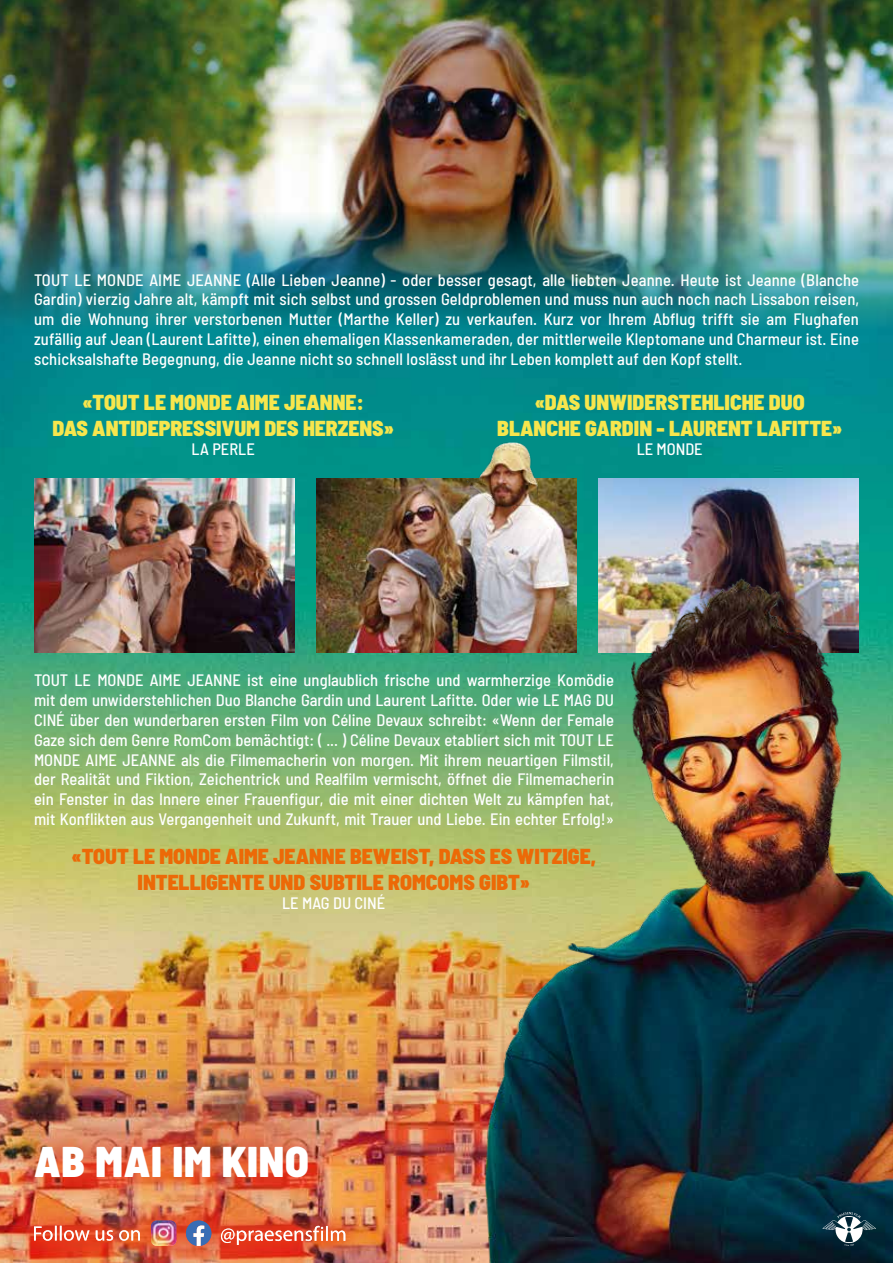
<style>
.page{position:relative;width:893px;height:1263px;background:#fff}
.page>*{position:absolute;margin:0;border:0;box-sizing:border-box;transform-origin:0 0}
.t1{font:900 semi-condensed 42.9px "Barlow";letter-spacing:.02em;color:#fff}
.t2{font:900 semi-condensed 21.6px/26px "Barlow";color:#f7e64d;text-align:center}
.t3{font:900 semi-condensed 21.6px/26px "Barlow";color:#ec6907;text-align:center}
.t4{font:500 semi-condensed 16.5px/19.8px "Barlow";color:#fff;text-align:justify}
</style>
<div class="page">
<img style="left:0;top:344px;width:893px;height:919px">
<img style="left:0;top:0;width:893px;height:344px">
<img style="left:34px;top:479px;width:261px;height:174px">
<img style="left:598px;top:479px;width:261px;height:97px">
<img style="left:316px;top:479px;width:261px;height:174px">
<img style="left:470px;top:576px;width:423px;height:687px">
<svg style="left:822px;top:1212px;width:54px;height:34px"></svg>
<img style="left:435px;top:433px;width:117px;height:86px">
<div style="left:3px;top:1113px;width:338px;height:98px;background:#e73e1a;opacity:.75"></div>
<div style="left:11px;top:1197px;width:357px;height:66px;background:#e73e1a;opacity:.75"></div>
<svg style="left:186px;top:1220px;width:25px;height:26px"></svg>
<svg style="left:34px;top:1226px;width:106px;height:15px"></svg>
<svg style="left:221px;top:1226px;width:124px;height:19px;background:#e77158"></svg>
<p class="t4" style="left:34px;top:268px;width:827px">TOUT LE MONDE AIME JEANNE (Alle Lieben Jeanne) - oder besser gesagt, alle liebten Jeanne. Heute ist Jeanne (Blanche Gardin) vierzig Jahre alt, kämpft mit sich selbst und grossen Geldproblemen und muss nun auch noch nach Lissabon reisen, um die Wohnung ihrer verstorbenen Mutter (Marthe Keller) zu verkaufen. Kurz vor Ihrem Abflug trifft sie am Flughafen zufällig auf Jean (Laurent Lafitte), einen ehemaligen Klassenkameraden, der mittlerweile Kleptomane und Charmeur ist. Eine schicksalshafte Begegnung, die Jeanne nicht so schnell loslässt und ihr Leben komplett auf den Kopf stellt.</p>
<h2 class="t2" style="left:53px;top:388px;width:343px">«TOUT LE MONDE AIME JEANNE:<br>DAS ANTIDEPRESSIVUM DES HERZENS»</h2>
<p class="t4" style="left:192px;top:438px;width:65px">LA PERLE</p>
<h2 class="t2" style="left:497px;top:388px;width:347px">«DAS UNWIDERSTEHLICHE DUO<br>BLANCHE GARDIN - LAURENT LAFITTE»</h2>
<p class="t4" style="left:637px;top:438px;width:68px">LE MONDE</p>
<p class="t4" style="left:34px;top:669px;width:581px">TOUT LE MONDE AIME JEANNE ist eine unglaublich frische und warmherzige Komödie mit dem unwiderstehlichen Duo Blanche Gardin und Laurent Lafitte. Oder wie LE MAG DU CINÉ über den wunderbaren ersten Film von Céline Devaux schreibt: «Wenn der Female Gaze sich dem Genre RomCom bemächtigt: ( ... ) Céline Devaux etabliert sich mit TOUT LE MONDE AIME JEANNE als die Filmemacherin von morgen. Mit ihrem neuartigen Filmstil, der Realität und Fiktion, Zeichentrick und Realfilm vermischt, öffnet die Filmemacherin ein Fenster in das Innere einer Frauenfigur, die mit einer dichten Welt zu kämpfen hat, mit Konflikten aus Vergangenheit und Zukunft, mit Trauer und Liebe. Ein echter Erfolg!»</p>
<h2 class="t3" style="left:72px;top:842px;width:526px">«TOUT LE MONDE AIME JEANNE BEWEIST, DASS ES WITZIGE,<br>INTELLIGENTE UND SUBTILE ROMCOMS GIBT»</h2>
<p class="t4" style="left:282px;top:892px;width:105px">LE MAG DU CINÉ</p>
<h1 class="t1" style="left:34px;top:1130px;width:276px">AB MAI IM KINO</h1>
</div>
